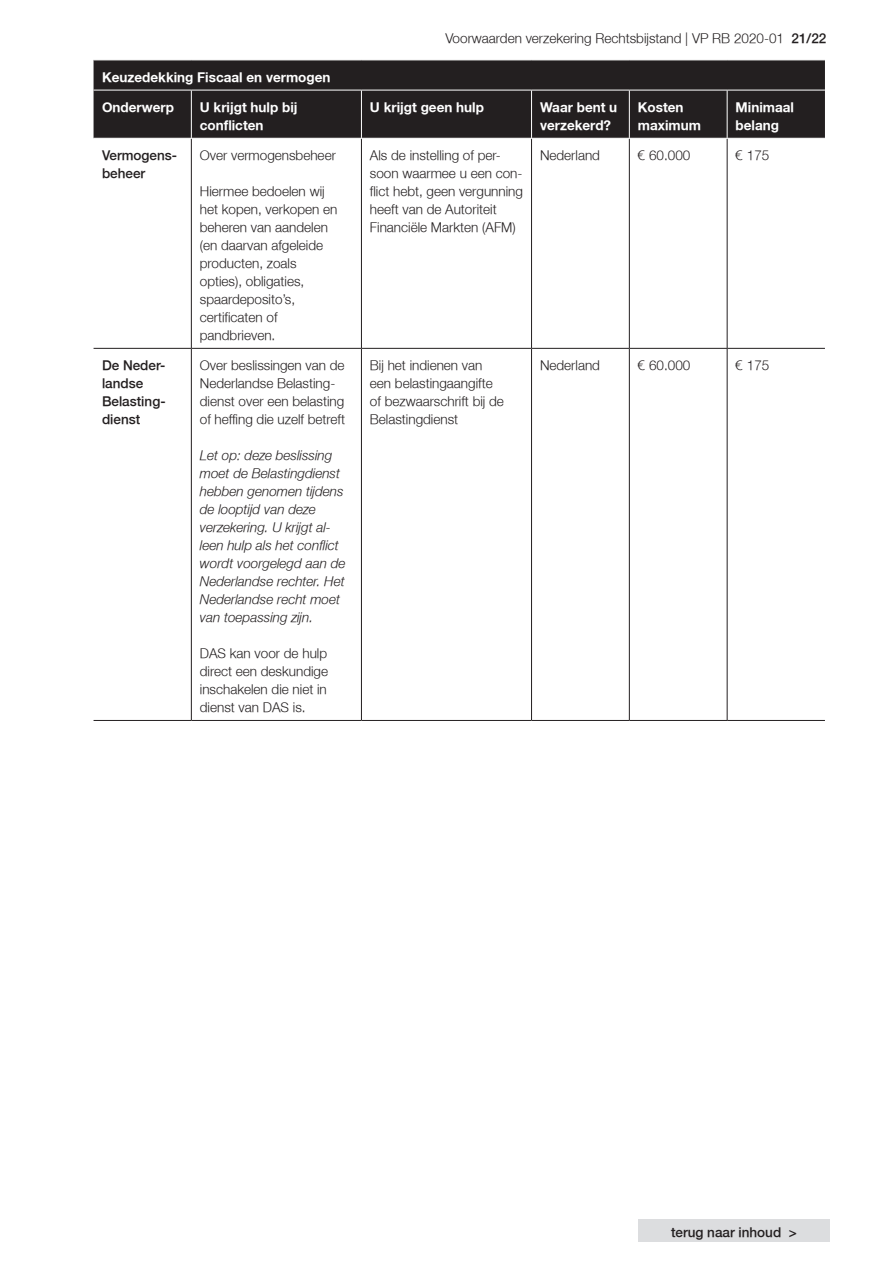
<style>
.page{position:relative;width:893px;height:1263px;background:#fff}
.page>*{position:absolute;margin:0;border:0;box-sizing:border-box;transform-origin:0 0}
.Tabel_platte_tekst{font:300 13.5px/18px "Fortis Helvetica";color:#231f20}
.Tabel_platte_tekst_c{font:italic 300 13.5px/18px "Fortis Helvetica";color:#231f20}
.Tabel_titelbalk{font:700 13.5px/18px "Fortis Helvetica";color:#fff}
.Tabeltekst_bold{font:300 13.5px/18px "Fortis Helvetica";color:#231f20}
.s1{font-style:inherit}
</style>
<div class="page">
<div style="left:638px;top:1219px;width:192px;height:23px;background:#dcdddf"></div>
<div style="left:94px;top:61px;width:731px;height:77px;background:#231f20"></div>
<hr style="left:191px;top:139px;width:1px;height:209px;background:#231f20">
<hr style="left:361px;top:139px;width:1px;height:209px;background:#231f20">
<hr style="left:531px;top:139px;width:1px;height:209px;background:#231f20">
<hr style="left:629px;top:139px;width:1px;height:209px;background:#231f20">
<hr style="left:727px;top:139px;width:1px;height:209px;background:#231f20">
<hr style="left:94px;top:348px;width:97px;height:1px;background:#231f20">
<hr style="left:191px;top:348px;width:170px;height:1px;background:#231f20">
<hr style="left:191px;top:349px;width:1px;height:371px;background:#231f20">
<hr style="left:361px;top:348px;width:170px;height:1px;background:#231f20">
<hr style="left:361px;top:349px;width:1px;height:371px;background:#231f20">
<hr style="left:531px;top:348px;width:98px;height:1px;background:#231f20">
<hr style="left:531px;top:349px;width:1px;height:371px;background:#231f20">
<hr style="left:629px;top:348px;width:98px;height:1px;background:#231f20">
<hr style="left:629px;top:349px;width:1px;height:371px;background:#231f20">
<hr style="left:727px;top:348px;width:98px;height:1px;background:#231f20">
<hr style="left:727px;top:349px;width:1px;height:371px;background:#231f20">
<hr style="left:94px;top:720px;width:97px;height:1px;background:#231f20">
<hr style="left:191px;top:720px;width:170px;height:1px;background:#231f20">
<hr style="left:361px;top:720px;width:170px;height:1px;background:#231f20">
<hr style="left:531px;top:720px;width:98px;height:1px;background:#231f20">
<hr style="left:629px;top:720px;width:98px;height:1px;background:#231f20">
<hr style="left:727px;top:720px;width:98px;height:1px;background:#231f20">
<hr style="left:94px;top:90px;width:97px;height:1px;background:#fff">
<hr style="left:191px;top:90px;width:170px;height:1px;background:#fff">
<hr style="left:191px;top:90px;width:1px;height:48px;background:#fff">
<hr style="left:361px;top:90px;width:170px;height:1px;background:#fff">
<hr style="left:361px;top:90px;width:1px;height:48px;background:#fff">
<hr style="left:531px;top:90px;width:98px;height:1px;background:#fff">
<hr style="left:531px;top:90px;width:1px;height:48px;background:#fff">
<hr style="left:629px;top:90px;width:98px;height:1px;background:#fff">
<hr style="left:629px;top:90px;width:1px;height:48px;background:#fff">
<hr style="left:727px;top:90px;width:98px;height:1px;background:#fff">
<hr style="left:727px;top:90px;width:1px;height:48px;background:#fff">
<p class="Tabel_titelbalk" style="left:102px;top:68px;width:230px">Keuzedekking Fiscaal en vermogen</p>
<p class="Tabel_titelbalk" style="left:102px;top:99px;width:73px">Onderwerp</p>
<p class="Tabel_titelbalk" style="left:200px;top:99px;width:99px">U krijgt hulp bij</p>
<p class="Tabel_titelbalk" style="left:200px;top:117px;width:65px">conflicten</p>
<p class="Tabeltekst_bold" style="left:102px;top:147px;width:77px">Vermogens&shy;beheer</p>
<p class="Tabel_platte_tekst" style="left:200px;top:146px;width:138px">Over vermogensbeheer</p>
<p class="Tabel_platte_tekst" style="left:200px;top:182px;width:139px">Hiermee bedoelen wij het kopen, verkopen en beheren van aandelen (en daarvan afgeleide producten, zoals opties), obligaties, spaardeposito’s, certificaten of pandbrieven.</p>
<p class="Tabeltekst_bold" style="left:102px;top:357px;width:65px">De Neder&shy;landse<br>Belasting&shy;dienst</p>
<p class="Tabel_platte_tekst" style="left:200px;top:356px;width:147px">Over beslissingen van de<br>Nederlandse Belasting&shy;dienst over een belasting of heffing die uzelf betreft</p>
<p class="Tabel_platte_tekst_c" style="left:200px;top:446px;width:147px">Let op: deze beslissing moet de Belastingdienst hebben genomen tijdens de looptijd van deze verzekering. U krijgt al&shy;leen hulp als het conflict wordt voorgelegd aan de<br>Nederlandse rechter. Het<br>Nederlandse recht moet van toepassing zijn.</p>
<p class="Tabel_platte_tekst" style="left:200px;top:644px;width:130px;text-align:justify">DAS kan voor de hulp direct een deskundige inschakelen die niet in dienst van DAS is.</p>
<p class="Tabel_platte_tekst" style="left:445px;top:29px;width:382px">Voorwaarden verzekering Rechtsbijstand | VP RB 2020-01 <span class="s1">21/22</span></p>
<p class="Tabel_titelbalk" style="left:370px;top:99px;width:115px">U krijgt geen hulp</p>
<p class="Tabel_titelbalk" style="left:540px;top:99px;width:79px">Waar bent u verzekerd?</p>
<p class="Tabel_titelbalk" style="left:638px;top:99px;width:65px">Kosten maximum</p>
<p class="Tabel_titelbalk" style="left:736px;top:99px;width:60px">Minimaal belang</p>
<p class="Tabel_platte_tekst" style="left:370px;top:146px;width:155px">Als de instelling of per&shy;soon waarmee u een con&shy;flict hebt, geen vergunning heeft van de Autoriteit<br>Financiële Markten (AFM)</p>
<p class="Tabel_platte_tekst" style="left:540px;top:146px;width:62px">Nederland</p>
<p class="Tabel_platte_tekst" style="left:638px;top:146px;width:54px">€ 60.000</p>
<p class="Tabel_platte_tekst" style="left:736px;top:146px;width:35px">€ 175</p>
<p class="Tabel_platte_tekst" style="left:370px;top:356px;width:136px">Bij het indienen van een belastingaangifte of bezwaarschrift bij de<br>Belastingdienst</p>
<p class="Tabel_platte_tekst" style="left:540px;top:356px;width:62px">Nederland</p>
<p class="Tabel_platte_tekst" style="left:638px;top:356px;width:54px">€ 60.000</p>
<p class="Tabel_platte_tekst" style="left:736px;top:356px;width:35px">€ 175</p>
<p class="Tabeltekst_bold" style="left:671px;top:1224px;width:127px">terug naar inhoud &gt;</p>
</div>
